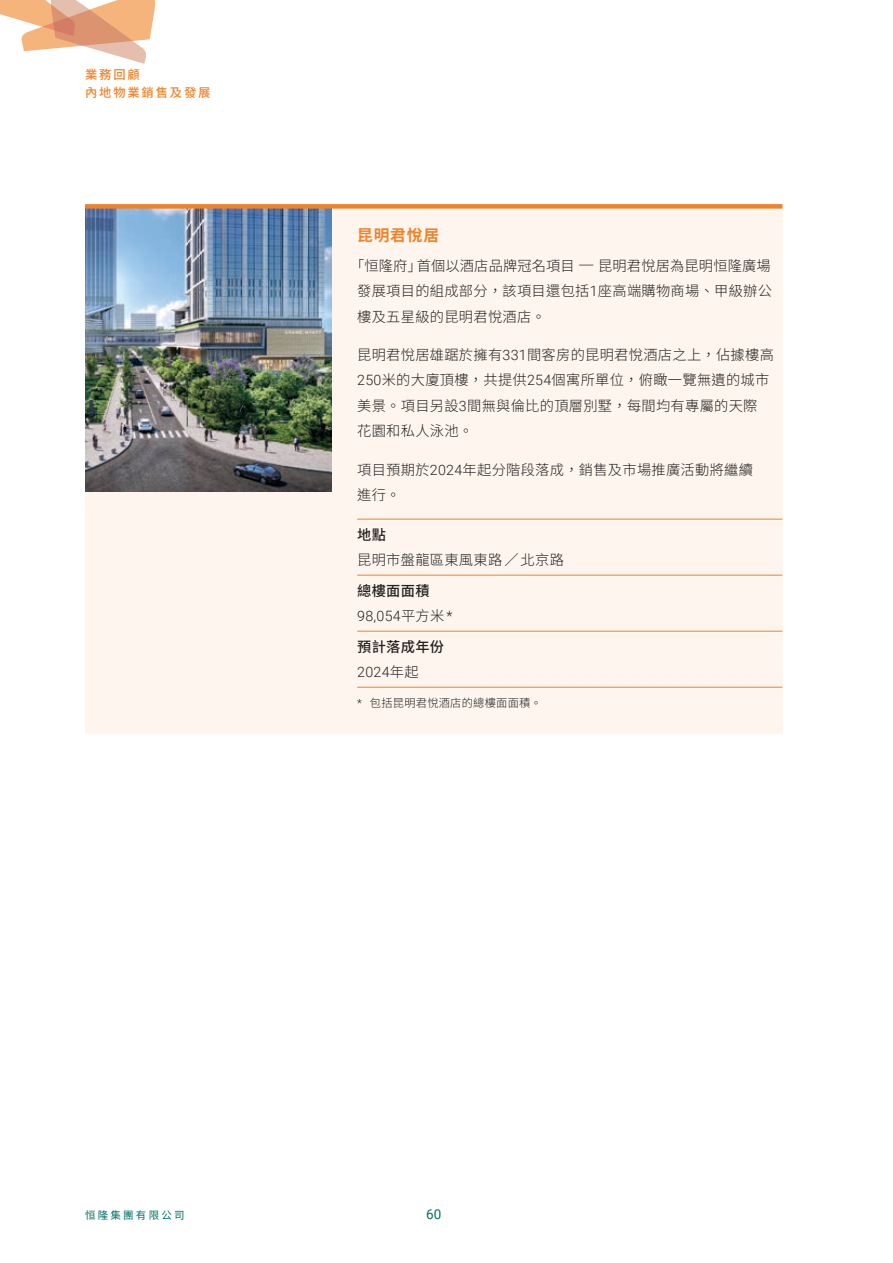
<style>
.page{position:relative;width:893px;height:1263px;background:#fff}
.page>*{position:absolute;margin:0;border:0;box-sizing:border-box;transform-origin:0 0}
.t1{font:700 15.75px "Noto Sans HK";letter-spacing:.05em;color:#f08227}
.t2{font:300 14.25px/25.5px "Noto Sans HK";letter-spacing:.02em;color:#232021}
.t3{font:300 14.25px "Roboto";letter-spacing:.02em;color:#232021}
.t4{font:500 14.25px "Noto Sans HK";letter-spacing:.02em;color:#232021}
.t5{font:13.5px "Roboto";color:#007161}
.t6{font:500 12.3px/18px "Noto Sans HK";letter-spacing:.15em;color:#f08227}
.t7{font:300 11.25px "Noto Sans HK";letter-spacing:.02em;color:#232021}
.t8{font:10.5px "Noto Sans HK";letter-spacing:.21em;color:#007161}
.s1{font-family:"Roboto"}
.s2{font-family:"Noto Sans HK"}
</style>
<div class="page">
<div style="left:85px;top:206px;width:697px;height:528px;background:#fef6ee"></div>
<svg style="left:0;top:0;width:155px;height:64px"></svg>
<img style="left:85px;top:209px;width:247px;height:282px">
<div style="left:85px;top:204px;width:697px;height:5px;background:#f08227"></div>
<hr style="left:357px;top:519px;width:425px;height:1px;background:#f08227">
<hr style="left:357px;top:575px;width:425px;height:1px;background:#f08227">
<hr style="left:357px;top:631px;width:425px;height:1px;background:#f08227">
<hr style="left:357px;top:687px;width:425px;height:1px;background:#f08227">
<p class="t6" style="left:85px;top:66px;width:127px">業務回顧<br>內地物業銷售及發展</p>
<p class="t1" style="left:357px;top:226px;width:83px">昆明君悅居</p>
<p class="t2" style="left:357px;top:253px;width:416px;text-align:justify;text-indent:-7px">「恒隆府」首個以酒店品牌冠名項目 — 昆明君悅居為昆明恒隆廣場發展項目的組成部分，該項目還包括<span class="s1">1</span>座高端購物商場、甲級辦公樓及五星級的昆明君悅酒店。</p>
<p class="t2" style="left:357px;top:342px;width:418px">昆明君悅居雄踞於擁有<span class="s1">331</span>間客房的昆明君悅酒店之上，佔據樓高<br><span class="s1">250</span>米的大廈頂樓，共提供<span class="s1">254</span>個寓所單位，俯瞰一覽無遺的城市美景。項目另設<span class="s1">3</span>間無與倫比的頂層別墅，每間均有專屬的天際花園和私人泳池。</p>
<p class="t2" style="left:357px;top:457px;width:397px">項目預期於<span class="s1">2024</span>年起分階段落成，銷售及市場推廣活動將繼續進行。</p>
<p class="t4" style="left:357px;top:527px;width:30px">地點</p>
<p class="t2" style="left:357px;top:547px;width:208px">昆明市盤龍區東風東路／北京路</p>
<p class="t4" style="left:357px;top:583px;width:74px">總樓面面積</p>
<p class="t3" style="left:357px;top:606px;width:97px">98,054<span class="s2">平方米</span>*</p>
<p class="t4" style="left:357px;top:639px;width:88px">預計落成年份</p>
<p class="t3" style="left:357px;top:662px;width:63px">2024<span class="s2">年起</span></p>
<p class="t7" style="left:357px;top:697px;width:186px"><span class="s1">*</span> 包括昆明君悅酒店的總樓面面積。</p>
<p class="t8" style="left:85px;top:1209px;width:101px">恒隆集團有限公司</p>
<p class="t5" style="left:426px;top:1205px;width:17px">60</p>
</div>
